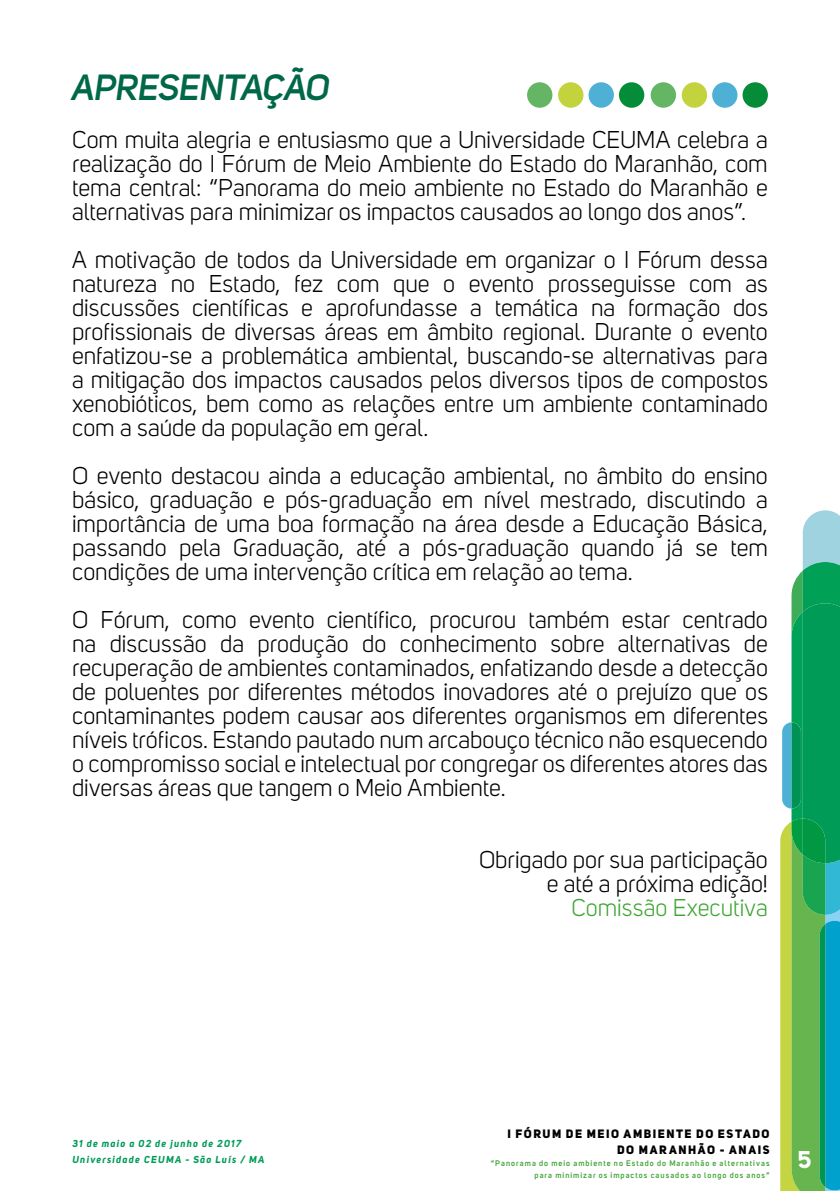
<style>
.page{position:relative;width:840px;height:1191px;background:#fff}
.page>*{position:absolute;margin:0;border:0;box-sizing:border-box;transform-origin:0 0}
.t1{font:italic 600 36px "Uni Sans";letter-spacing:-.01em;color:#006849}
.t2{font:24px/24px "Uni Sans";color:#000;text-align:justify}
.t3{font:24px "Uni Sans";letter-spacing:.005em;color:#3fa535}
.t4{font:700 24px "Uni Sans";color:#fff}
.t5{font:800 12px/16px "Uni Sans";letter-spacing:.125em;color:#000;text-align:right}
.t6{font:italic 700 10px/16px "Uni Sans";letter-spacing:.12em;color:#009b57}
.t7{font:600 8px/12px "Uni Sans";letter-spacing:.125em;color:#3fa535;text-align:right}
</style>
<div class="page">
<svg style="left:780px;top:510px;width:59px;height:681px;background:#50b579"></svg>
<div style="left:526px;top:82px;width:26px;height:26px;background:#64b665;border-radius:50%"></div>
<div style="left:558px;top:82px;width:25px;height:26px;background:#c2d33e;border-radius:50%"></div>
<div style="left:588px;top:82px;width:25px;height:26px;background:#4eb0d4;border-radius:50%"></div>
<div style="left:618px;top:82px;width:26px;height:26px;background:#058c38;border-radius:50%"></div>
<div style="left:650px;top:82px;width:25px;height:26px;background:#64b665;border-radius:50%"></div>
<div style="left:681px;top:82px;width:25px;height:26px;background:#c2d33e;border-radius:50%"></div>
<div style="left:711px;top:82px;width:26px;height:26px;background:#4eb0d4;border-radius:50%"></div>
<div style="left:742px;top:82px;width:25px;height:26px;background:#058c38;border-radius:50%"></div>
<h1 class="t1" style="left:72px;top:66px;width:259px">APRESENTAÇÃO</h1>
<p class="t2" style="left:72px;top:128px;width:697px">Com muita alegria e entusiasmo que a Universidade CEUMA celebra a realização do I Fórum de Meio Ambiente do Estado do Maranhão, com tema central: “Panorama do meio ambiente no Estado do Maranhão e alternativas para minimizar os impactos causados ao longo dos anos”.</p>
<p class="t2" style="left:72px;top:248px;width:697px">A motivação de todos da Universidade em organizar o I Fórum dessa natureza no Estado, fez com que o evento prosseguisse com as discussões científicas e aprofundasse a temática na formação dos profissionais de diversas áreas em âmbito regional. Durante o evento enfatizou-se a problemática ambiental, buscando-se alternativas para a mitigação dos impactos causados pelos diversos tipos de compostos xenobióticos, bem como as relações entre um ambiente contaminado com a saúde da população em geral.</p>
<p class="t2" style="left:72px;top:464px;width:697px">O evento destacou ainda a educação ambiental, no âmbito do ensino básico, graduação e pós-graduação em nível mestrado, discutindo a importância de uma boa formação na área desde a Educação Básica, passando pela Graduação, até a pós-graduação quando já se tem condições de uma intervenção crítica em relação ao tema.</p>
<p class="t2" style="left:72px;top:608px;width:697px">O Fórum, como evento científico, procurou também estar centrado na discussão da produção do conhecimento sobre alternativas de recuperação de ambientes contaminados, enfatizando desde a detecção de poluentes por diferentes métodos inovadores até o prejuízo que os contaminantes podem causar aos diferentes organismos em diferentes níveis tróficos. Estando pautado num arcabouço técnico não esquecendo o compromisso social e intelectual por congregar os diferentes atores das diversas áreas que tangem o Meio Ambiente.</p>
<p class="t2" style="left:479px;top:848px;width:290px;text-align:right">Obrigado por sua participação e até a próxima edição!</p>
<p class="t3" style="left:571px;top:894px;width:198px">Comissão Executiva</p>
<p class="t6" style="left:72px;top:1135px;width:193px">31 de maio a 02 de junho de 2017<br>Universidade CEUMA - São Luís / MA</p>
<p class="t5" style="left:507px;top:1126px;width:263px">I FÓRUM DE MEIO AMBIENTE DO ESTADO<br>DO MARANHÃO - ANAIS</p>
<p class="t7" style="left:490px;top:1157px;width:280px">“Panorama do meio ambiente no Estado do Maranhão e alternativas para minimizar os impactos causados ao longo dos anos”</p>
<p class="t4" style="left:797px;top:1144px;width:15px">5</p>
</div>
